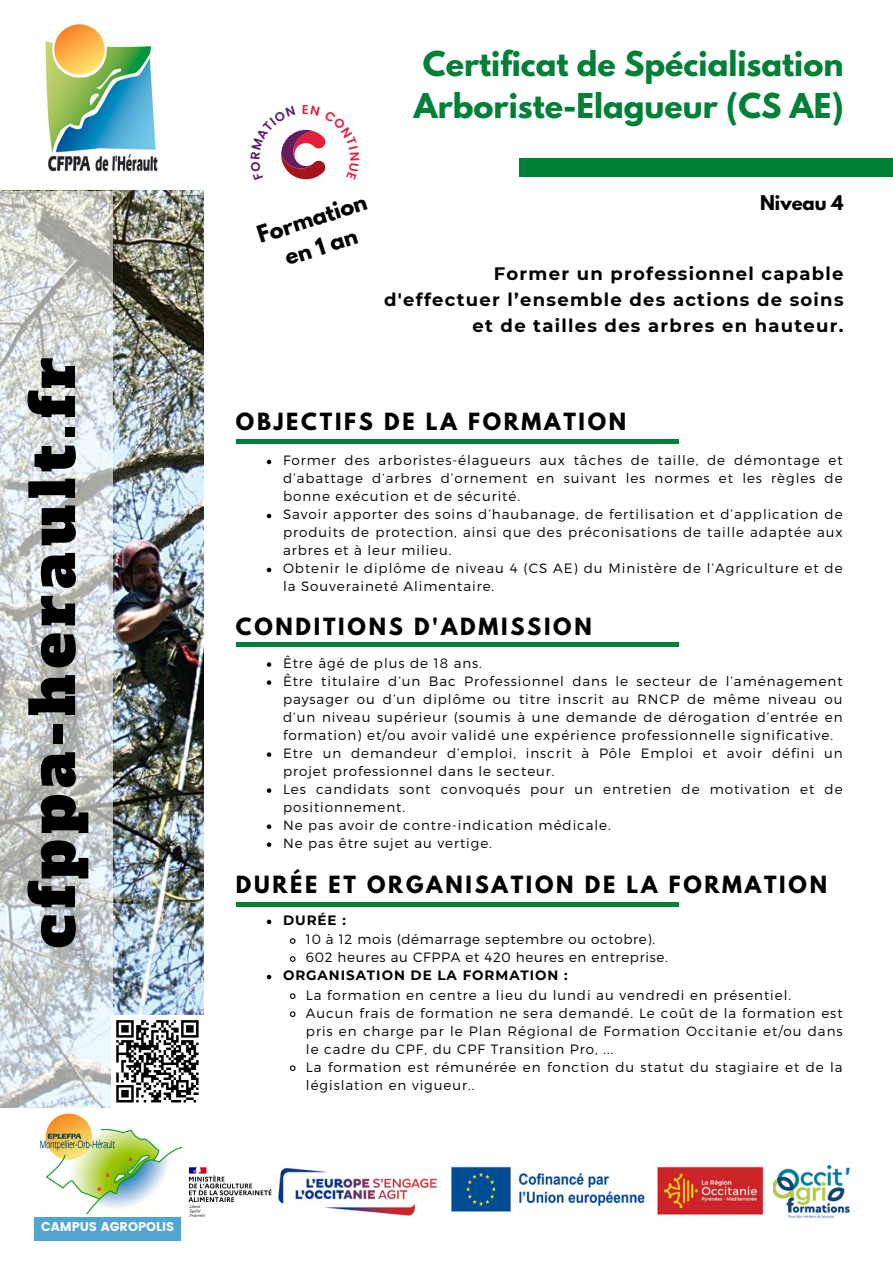
<style>
.page{position:relative;width:893px;height:1264px;background:#fff}
.page>*{position:absolute;margin:0;border:0;box-sizing:border-box;transform-origin:0 0}
.t1{font:60px "Alfa Slab One";letter-spacing:.1em;color:#000}
.t2{font:700 30.3px "League Spartan";color:#008037}
.t3{font:700 21px/29.2px "League Spartan";letter-spacing:.13em;color:#000;text-align:center}
.t4{font:700 18px/25.8px "Montserrat";letter-spacing:.07em;color:#000;text-align:right}
.t5{font:700 18px "League Spartan";color:#000}
.t6{font:300 13.5px/18px "Montserrat";letter-spacing:.07em;color:#000}
.t7{font:300 13.5px/18px "Montserrat";letter-spacing:.05em;color:#000}
.t8{font:700 13.5px "Montserrat";letter-spacing:.07em;color:#000}
.t9{font:12.6px "Poppins";color:#fff}
</style>
<div class="page">
<div style="left:236px;top:439px;width:442px;height:5px;background:#008037"></div>
<img style="left:0;top:190px;width:204px;height:825px">
<div style="left:519px;top:159px;width:373px;height:18px;background:#008037"></div>
<hr style="left:236px;top:642px;width:442px;height:4px;background:#008037">
<hr style="left:236px;top:902px;width:442px;height:4px;background:#008037">
<img style="left:45px;top:24px;width:113px;height:148px">
<svg style="left:0;top:191px;width:112px;height:916px;background:#cdd2d2"></svg>
<svg style="left:267px;top:459px;width:4px;height:5px"></svg>
<svg style="left:267px;top:513px;width:4px;height:5px"></svg>
<svg style="left:267px;top:567px;width:4px;height:5px"></svg>
<svg style="left:267px;top:662px;width:4px;height:4px"></svg>
<svg style="left:267px;top:680px;width:4px;height:4px"></svg>
<svg style="left:267px;top:752px;width:4px;height:4px"></svg>
<svg style="left:267px;top:788px;width:4px;height:4px"></svg>
<svg style="left:267px;top:824px;width:4px;height:4px"></svg>
<svg style="left:267px;top:842px;width:4px;height:4px"></svg>
<svg style="left:267px;top:919px;width:4px;height:5px"></svg>
<svg style="left:289px;top:938px;width:7px;height:6px"></svg>
<svg style="left:289px;top:956px;width:7px;height:6px"></svg>
<svg style="left:267px;top:974px;width:4px;height:5px"></svg>
<svg style="left:289px;top:993px;width:7px;height:6px"></svg>
<svg style="left:289px;top:1011px;width:7px;height:6px"></svg>
<svg style="left:289px;top:1065px;width:7px;height:6px"></svg>
<img style="left:39px;top:1113px;width:142px;height:100px">
<div style="left:34px;top:1217px;width:147px;height:23px;background:#50a5d3"></div>
<img style="left:773px;top:1165px;width:76px;height:53px">
<div style="left:111px;top:1015px;width:92px;height:92px;background:#fff"></div>
<svg style="left:116px;top:1020px;width:83px;height:83px"></svg>
<img style="left:278px;top:1166px;width:486px;height:50px">
<img style="left:188px;top:1167px;width:84px;height:50px">
<svg style="left:281px;top:129px;width:45px;height:51px"></svg>
<p class="t1" style="left:13px;top:948px;width:592px;rotate:-90deg">cfppa-herault.fr</p>
<p class="t9" style="left:41px;top:1219px;width:135px">CAMPUS AGROPOLIS</p>
<p class="t2" style="left:423px;top:49px;width:422px">Certificat de Spécialisation</p>
<h2 class="t2" style="left:414px;top:90px;width:431px">Arboriste-Elagueur (CS AE)</h2>
<h3 class="t3" style="left:254px;top:224px;width:115px;rotate:-18deg">Formation en 1 an</h3>
<p class="t5" style="left:760px;top:193px;width:85px">Niveau 4</p>
<h3 class="t4" style="left:384px;top:260px;width:461px">Former un professionnel capable d'effectuer l’ensemble des actions de soins et de tailles des arbres en hauteur.</h3>
<p class="t3" style="left:236px;top:409px;width:392px">OBJECTIFS DE LA FORMATION</p>
<p class="t6" style="left:283px;top:451px;width:561px;text-align:justify">Former des arboristes-élagueurs aux tâches de taille, de démontage et d’abattage d’arbres d’ornement en suivant les normes et les règles de bonne exécution et de sécurité.</p>
<p class="t6" style="left:283px;top:505px;width:561px;text-align:justify">Savoir apporter des soins d’haubanage, de fertilisation et d’application de produits de protection, ainsi que des préconisations de taille adaptée aux arbres et à leur milieu.</p>
<p class="t6" style="left:283px;top:559px;width:561px">Obtenir le diplôme de niveau 4 (CS AE) du Ministère de l’Agriculture et de la Souveraineté Alimentaire.</p>
<p class="t3" style="left:236px;top:614px;width:357px">CONDITIONS D'ADMISSION</p>
<p class="t6" style="left:283px;top:653px;width:200px">Être âgé de plus de 18 ans.</p>
<p class="t6" style="left:283px;top:671px;width:561px">Être titulaire d’un Bac Professionnel dans le secteur de l’aménagement paysager ou d’un diplôme ou titre inscrit au RNCP de même niveau ou d’un niveau supérieur (soumis à une demande de dérogation d’entrée en formation) et/ou avoir validé une expérience professionnelle significative.<br>Etre un demandeur d’emploi, inscrit à Pôle Emploi et avoir défini un projet professionnel dans le secteur.<br>Les candidats sont convoqués pour un entretien de motivation et de positionnement.<br>Ne pas avoir de contre-indication médicale.<br>Ne pas être sujet au vertige.</p>
<h6 class="t3" style="left:236px;top:872px;width:592px">DURÉE ET ORGANISATION DE LA FORMATION</h6>
<p class="t8" style="left:283px;top:912px;width:64px">DURÉE :</p>
<p class="t7" style="left:306px;top:929px;width:363px">10 à 12 mois (démarrage septembre ou octobre).<br>602 heures au CFPPA et 420 heures en entreprise.</p>
<p class="t8" style="left:283px;top:967px;width:286px">ORGANISATION DE LA FORMATION :</p>
<p class="t6" style="left:306px;top:985px;width:538px">La formation en centre a lieu du lundi au vendredi en présentiel.<br>Aucun frais de formation ne sera demandé. Le coût de la formation est pris en charge par le Plan Régional de Formation Occitanie et/ou dans le cadre du CPF, du CPF Transition Pro, ...<br>La formation est rémunérée en fonction du statut du stagiaire et de la législation en vigueur..</p>
</div>
